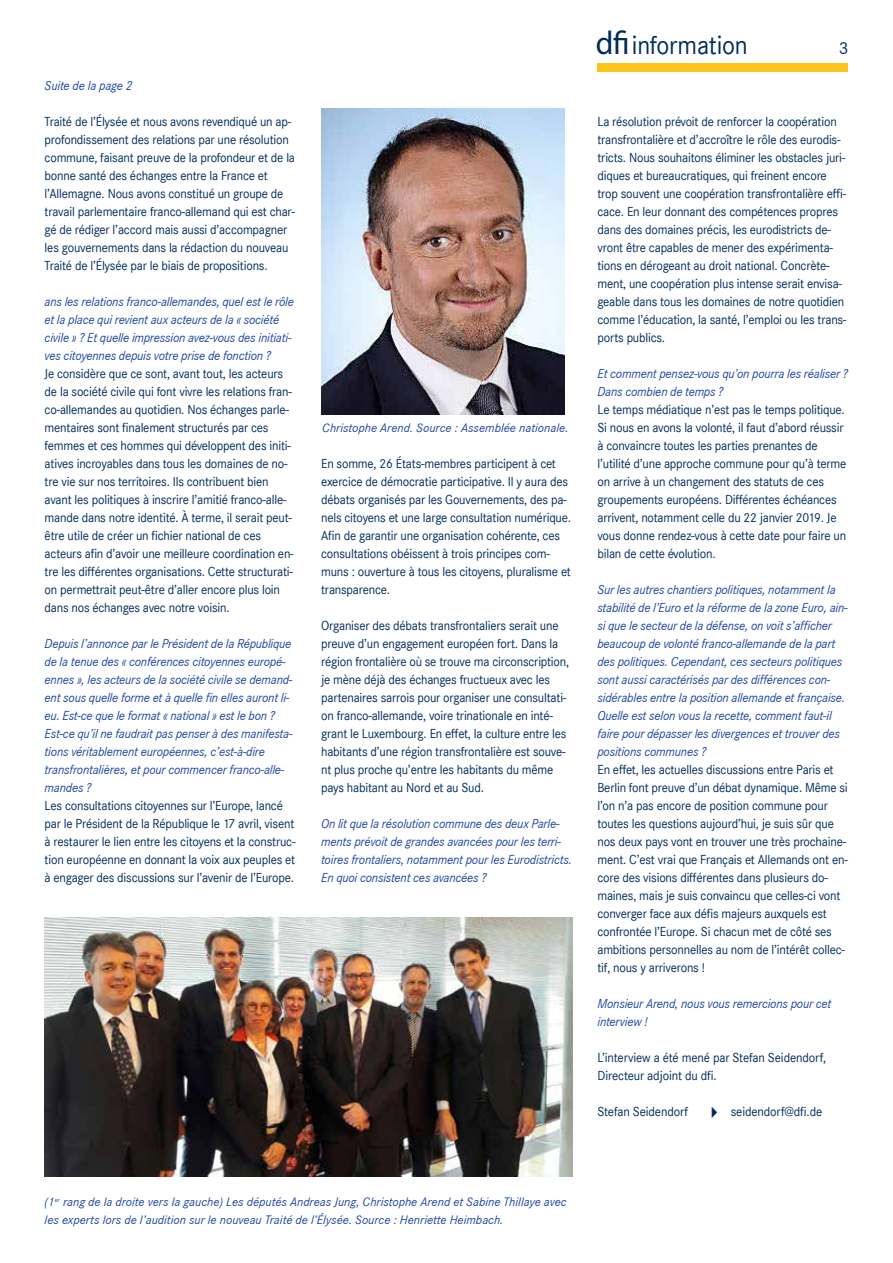
<style>
.page{position:relative;width:893px;height:1263px;background:#fff}
.page>*{position:absolute;margin:0;border:0;box-sizing:border-box;transform-origin:0 0}
.t1{font:27px "Corporate S";letter-spacing:-.01em;color:#002c5b;scale:.95 1}
.t2{font:18px "Corporate S";color:#002c5b}
.t3{font:13.5px/18px "Corporate S";letter-spacing:-.015em;color:#002c5b;scale:.95 1}
.t4{font:italic 13.5px/18px "Corporate S";letter-spacing:-.015em;color:#1e46a1;scale:.95 1}
.t5{font:italic 12.75px/18px "Corporate S";color:#1e46a1}
.s1{font-family:"Myriad Pro";font-size:33px}
</style>
<div class="page">
<div style="left:597px;top:63px;width:251px;height:9px;background:#fdc51b"></div>
<img style="left:322px;top:108px;width:243px;height:306px">
<img style="left:45px;top:917px;width:527px;height:260px">
<p class="t4" style="left:45px;top:77px;width:94px">Suite de la page 2</p>
<p class="t3" style="left:45px;top:113px;width:265px">Traité de l’Élysée et nous avons revendiqué un ap&shy;profondissement des relations par une résolution commune, faisant preuve de la profondeur et de la bonne santé des échanges entre la France et l’Allemagne. Nous avons constitué un groupe de travail parlementaire franco-allemand qui est char&shy;gé de rédiger l’accord mais aussi d’accompagner les gouvernements dans la rédaction du nouveau Traité de l’Élysée par le biais de propositions.</p>
<p class="t4" style="left:45px;top:293px;width:264px">ans les relations franco-allemandes, quel est le rôle et la place qui revient aux acteurs de la « société civile » ? Et quelle impression avez-vous des initiati&shy;ves citoyennes depuis votre prise de fonction ?</p>
<p class="t3" style="left:45px;top:365px;width:264px">Je considère que ce sont, avant tout, les acteurs de la société civile qui font vivre les relations fran&shy;co-allemandes au quotidien. Nos échanges parle&shy;mentaires sont finalement structurés par ces femmes et ces hommes qui développent des initi&shy;atives incroyables dans tous les domaines de no&shy;tre vie sur nos territoires. Ils contribuent bien avant les politiques à inscrire l’amitié franco-alle&shy;mande dans notre identité. À terme, il serait peut&shy;être utile de créer un fichier national de ces acteurs afin d’avoir une meilleure coordination en&shy;tre les différentes organisations. Cette structurati&shy;on permettrait peut-être d’aller encore plus loin dans nos échanges avec notre voisin.</p>
<p class="t4" style="left:45px;top:635px;width:262px">Depuis l’annonce par le Président de la République de la tenue des « conférences citoyennes europé&shy;ennes », les acteurs de la société civile se demand&shy;ent sous quelle forme et à quelle fin elles auront li&shy;eu. Est-ce que le format « national » est le bon ?<br>Est-ce qu’il ne faudrait pas penser à des manifesta&shy;tions véritablement européennes, c’est-à-dire transfrontalières, et pour commencer franco-alle&shy;mandes ?</p>
<p class="t3" style="left:45px;top:797px;width:266px">Les consultations citoyennes sur l’Europe, lancé par le Président de la République le 17 avril, visent à restaurer le lien entre les citoyens et la construc&shy;tion européenne en donnant la voix aux peuples et à engager des discussions sur l’avenir de l’Europe.</p>
<p class="t5" style="left:322px;top:419px;width:248px">Christophe Arend. Source : Assemblée nationale.</p>
<p class="t3" style="left:321px;top:455px;width:265px">En somme, 26 États-membres participent à cet exercice de démocratie participative. Il y aura des débats organisés par les Gouvernements, des pa&shy;nels citoyens et une large consultation numérique.<br>Afin de garantir une organisation cohérente, ces consultations obéissent à trois principes com&shy;muns : ouverture à tous les citoyens, pluralisme et transparence.</p>
<p class="t3" style="left:321px;top:617px;width:263px">Organiser des débats transfrontaliers serait une preuve d’un engagement européen fort. Dans la région frontalière où se trouve ma circonscription, je mène déjà des échanges fructueux avec les partenaires sarrois pour organiser une consultati&shy;on franco-allemande, voire trinationale en inté&shy;grant le Luxembourg. En effet, la culture entre les habitants d’une région transfrontalière est souve&shy;nt plus proche qu’entre les habitants du même pays habitant au Nord et au Sud.</p>
<p class="t4" style="left:321px;top:815px;width:266px">On lit que la résolution commune des deux Parle&shy;ments prévoit de grandes avancées pour les terri&shy;toires frontaliers, notamment pour les Eurodistricts.<br>En quoi consistent ces avancées ?</p>
<h1 class="t1" style="left:596px;top:30px;width:161px"><span class="s1">dfi</span>information</h1>
<h2 class="t2" style="left:839px;top:38px;width:11px">3</h2>
<p class="t3" style="left:597px;top:113px;width:264px">La résolution prévoit de renforcer la coopération transfrontalière et d’accroître le rôle des eurodis&shy;tricts. Nous souhaitons éliminer les obstacles juri&shy;diques et bureaucratiques, qui freinent encore trop souvent une coopération transfrontalière effi&shy;cace. En leur donnant des compétences propres dans des domaines précis, les eurodistricts de&shy;vront être capables de mener des expérimenta&shy;tions en dérogeant au droit national. Concrète&shy;ment, une coopération plus intense serait envisa&shy;geable dans tous les domaines de notre quotidien comme l’éducation, la santé, l’emploi ou les trans&shy;ports publics.</p>
<p class="t4" style="left:597px;top:365px;width:265px">Et comment pensez-vous qu’on pourra les réaliser ?<br>Dans combien de temps ?</p>
<p class="t3" style="left:597px;top:401px;width:264px">Le temps médiatique n’est pas le temps politique.<br>Si nous en avons la volonté, il faut d’abord réussir à convaincre toutes les parties prenantes de l’utilité d’une approche commune pour qu’à terme on arrive à un changement des statuts de ces groupements européens. Différentes échéances arrivent, notamment celle du 22 janvier 2019. Je vous donne rendez-vous à cette date pour faire un bilan de cette évolution.</p>
<p class="t4" style="left:597px;top:581px;width:265px">Sur les autres chantiers politiques, notamment la stabilité de l’Euro et la réforme de la zone Euro, ain&shy;si que le secteur de la défense, on voit s’afficher beaucoup de volonté franco-allemande de la part des politiques. Cependant, ces secteurs politiques sont aussi caractérisés par des différences con&shy;sidérables entre la position allemande et française.<br>Quelle est selon vous la recette, comment faut-il faire pour dépasser les divergences et trouver des positions communes ?</p>
<p class="t3" style="left:597px;top:761px;width:265px">En effet, les actuelles discussions entre Paris et Berlin font preuve d’un débat dynamique. Même si l’on n’a pas encore de position commune pour toutes les questions aujourd’hui, je suis sûr que nos deux pays vont en trouver une très prochaine&shy;ment. C’est vrai que Français et Allemands ont en&shy;core des visions différentes dans plusieurs do&shy;maines, mais je suis convaincu que celles-ci vont converger face aux défis majeurs auxquels est confrontée l’Europe. Si chacun met de côté ses ambitions personnelles au nom de l’intérêt collec&shy;tif, nous y arriverons !</p>
<p class="t4" style="left:597px;top:995px;width:248px">Monsieur Arend, nous vous remercions pour cet interview !</p>
<p class="t3" style="left:597px;top:1049px;width:242px">L’interview a été mené par Stefan Seidendorf,<br>Directeur adjoint du dfi.</p>
<p class="t3" style="left:597px;top:1103px;width:238px">Stefan Seidendorf ✔ seidendorf@dfi.de</p>
<p class="t5" style="left:45px;top:1193px;width:524px">(1<sup>er</sup> rang de la droite vers la gauche) Les députés Andreas Jung, Christophe Arend et Sabine Thillaye avec les experts lors de l’audition sur le nouveau Traité de l’Élysée. Source : Henriette Heimbach.</p>
</div>
